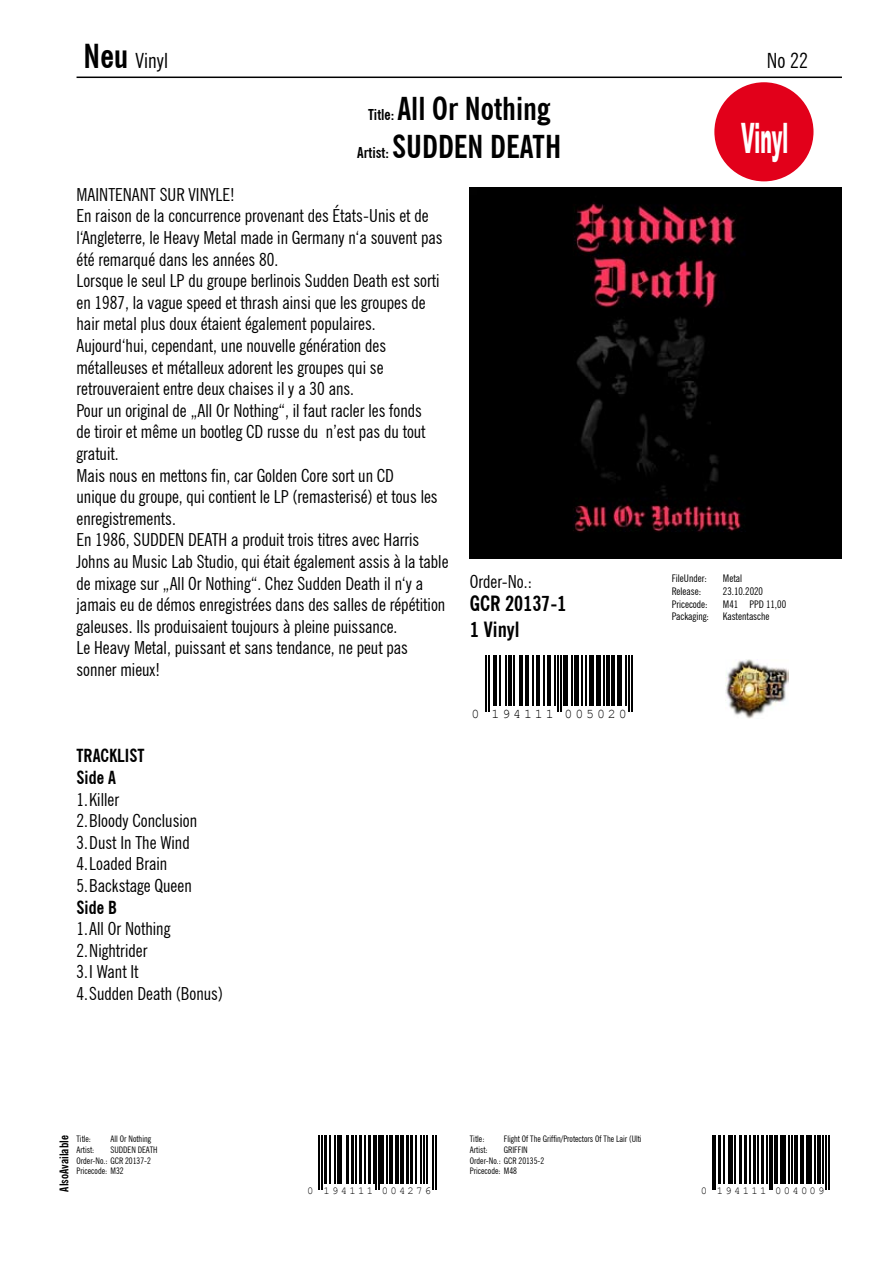
<style>
.page{position:relative;width:893px;height:1263px;background:#fff}
.page>*{position:absolute;margin:0;border:0;box-sizing:border-box;transform-origin:0 0}
.t1{font:900 42px "Arial";letter-spacing:.005em;color:#fff;scale:.41 1}
.t2{font:700 condensed 31.5px/38.2px "News Gothic BT";color:#000;text-align:center}
.t3{font:700 condensed 21px "News Gothic BT";color:#000}
.t4{font:condensed 21px "News Gothic BT";color:#000}
.t5{font:condensed 18px/21.6px "News Gothic BT";color:#000}
.t6{font:700 condensed 18px/21.6px "News Gothic BT";color:#000}
.t7{font:13.35px "Courier New";letter-spacing:.215em;color:#000}
.t8{font:700 condensed 12px "News Gothic BT";color:#000}
.t9{font:10.65px "Courier New";letter-spacing:.215em;color:#000}
.t10{font:condensed 10.5px "News Gothic BT";color:#000}
.t11{font:condensed 9px/10.6px "News Gothic BT";color:#000}
.s1{font-weight:700;font-size:33px}
.s2{font-size:15px}
</style>
<div class="page">
<hr style="left:77px;top:77px;width:765px;height:1px;background:#000">
<img style="left:470px;top:187px;width:372px;height:372px">
<hr style="left:485px;top:655px;width:2px;height:57px;background:#000">
<hr style="left:488px;top:655px;width:2px;height:57px;background:#000">
<hr style="left:493px;top:655px;width:3px;height:50px;background:#000">
<hr style="left:499px;top:655px;width:2px;height:50px;background:#000">
<hr style="left:506px;top:655px;width:1px;height:50px;background:#000">
<hr style="left:509px;top:655px;width:3px;height:50px;background:#000">
<hr style="left:513px;top:655px;width:2px;height:50px;background:#000">
<hr style="left:520px;top:655px;width:3px;height:50px;background:#000">
<hr style="left:526px;top:655px;width:3px;height:50px;background:#000">
<hr style="left:532px;top:655px;width:2px;height:50px;background:#000">
<hr style="left:537px;top:655px;width:3px;height:50px;background:#000">
<hr style="left:543px;top:655px;width:1px;height:50px;background:#000">
<hr style="left:547px;top:655px;width:4px;height:50px;background:#000">
<hr style="left:554px;top:655px;width:1px;height:50px;background:#000">
<hr style="left:557px;top:655px;width:1px;height:57px;background:#000">
<hr style="left:560px;top:655px;width:1px;height:57px;background:#000">
<div style="left:563px;top:655px;width:5px;height:50px;background:#000"></div>
<hr style="left:571px;top:655px;width:1px;height:50px;background:#000">
<div style="left:574px;top:655px;width:5px;height:50px;background:#000"></div>
<hr style="left:582px;top:655px;width:1px;height:50px;background:#000">
<hr style="left:585px;top:655px;width:1px;height:50px;background:#000">
<div style="left:589px;top:655px;width:5px;height:50px;background:#000"></div>
<hr style="left:596px;top:655px;width:4px;height:50px;background:#000">
<hr style="left:603px;top:655px;width:2px;height:50px;background:#000">
<hr style="left:606px;top:655px;width:4px;height:50px;background:#000">
<hr style="left:611px;top:655px;width:3px;height:50px;background:#000">
<div style="left:617px;top:655px;width:5px;height:50px;background:#000"></div>
<hr style="left:625px;top:655px;width:2px;height:50px;background:#000">
<hr style="left:628px;top:655px;width:2px;height:57px;background:#000">
<hr style="left:631px;top:655px;width:2px;height:57px;background:#000">
<img style="left:725px;top:659px;width:64px;height:60px">
<hr style="left:319px;top:1135px;width:1px;height:54px;background:#000">
<hr style="left:321px;top:1135px;width:1px;height:54px;background:#000">
<hr style="left:325px;top:1135px;width:2px;height:49px;background:#000">
<hr style="left:330px;top:1135px;width:1px;height:49px;background:#000">
<hr style="left:335px;top:1135px;width:1px;height:49px;background:#000">
<hr style="left:337px;top:1135px;width:3px;height:49px;background:#000">
<hr style="left:341px;top:1135px;width:1px;height:49px;background:#000">
<hr style="left:346px;top:1135px;width:2px;height:49px;background:#000">
<hr style="left:351px;top:1135px;width:2px;height:49px;background:#000">
<hr style="left:356px;top:1135px;width:1px;height:49px;background:#000">
<hr style="left:359px;top:1135px;width:3px;height:49px;background:#000">
<hr style="left:364px;top:1135px;width:2px;height:49px;background:#000">
<hr style="left:368px;top:1135px;width:3px;height:49px;background:#000">
<hr style="left:373px;top:1135px;width:1px;height:49px;background:#000">
<hr style="left:376px;top:1135px;width:1px;height:54px;background:#000">
<hr style="left:378px;top:1135px;width:1px;height:54px;background:#000">
<hr style="left:380px;top:1135px;width:4px;height:49px;background:#000">
<hr style="left:387px;top:1135px;width:1px;height:49px;background:#000">
<hr style="left:389px;top:1135px;width:4px;height:49px;background:#000">
<hr style="left:395px;top:1135px;width:2px;height:49px;background:#000">
<hr style="left:398px;top:1135px;width:1px;height:49px;background:#000">
<hr style="left:400px;top:1135px;width:4px;height:49px;background:#000">
<hr style="left:406px;top:1135px;width:3px;height:49px;background:#000">
<hr style="left:410px;top:1135px;width:3px;height:49px;background:#000">
<hr style="left:415px;top:1135px;width:1px;height:49px;background:#000">
<hr style="left:420px;top:1135px;width:1px;height:49px;background:#000">
<hr style="left:424px;top:1135px;width:1px;height:49px;background:#000">
<hr style="left:426px;top:1135px;width:2px;height:49px;background:#000">
<hr style="left:432px;top:1135px;width:2px;height:54px;background:#000">
<hr style="left:435px;top:1135px;width:1px;height:54px;background:#000">
<hr style="left:712px;top:1135px;width:1px;height:54px;background:#000">
<hr style="left:714px;top:1135px;width:2px;height:54px;background:#000">
<hr style="left:718px;top:1135px;width:3px;height:49px;background:#000">
<hr style="left:723px;top:1135px;width:1px;height:49px;background:#000">
<hr style="left:728px;top:1135px;width:1px;height:49px;background:#000">
<hr style="left:730px;top:1135px;width:3px;height:49px;background:#000">
<hr style="left:734px;top:1135px;width:1px;height:49px;background:#000">
<hr style="left:739px;top:1135px;width:3px;height:49px;background:#000">
<hr style="left:744px;top:1135px;width:3px;height:49px;background:#000">
<hr style="left:749px;top:1135px;width:1px;height:49px;background:#000">
<hr style="left:753px;top:1135px;width:2px;height:49px;background:#000">
<hr style="left:758px;top:1135px;width:1px;height:49px;background:#000">
<hr style="left:761px;top:1135px;width:3px;height:49px;background:#000">
<hr style="left:766px;top:1135px;width:2px;height:49px;background:#000">
<hr style="left:769px;top:1135px;width:1px;height:54px;background:#000">
<hr style="left:771px;top:1135px;width:2px;height:54px;background:#000">
<hr style="left:774px;top:1135px;width:3px;height:49px;background:#000">
<hr style="left:780px;top:1135px;width:1px;height:49px;background:#000">
<hr style="left:782px;top:1135px;width:4px;height:49px;background:#000">
<hr style="left:789px;top:1135px;width:1px;height:49px;background:#000">
<hr style="left:791px;top:1135px;width:1px;height:49px;background:#000">
<hr style="left:794px;top:1135px;width:3px;height:49px;background:#000">
<hr style="left:800px;top:1135px;width:3px;height:49px;background:#000">
<hr style="left:806px;top:1135px;width:1px;height:49px;background:#000">
<hr style="left:808px;top:1135px;width:4px;height:49px;background:#000">
<hr style="left:815px;top:1135px;width:1px;height:49px;background:#000">
<hr style="left:817px;top:1135px;width:4px;height:49px;background:#000">
<hr style="left:822px;top:1135px;width:1px;height:49px;background:#000">
<hr style="left:826px;top:1135px;width:1px;height:54px;background:#000">
<hr style="left:828px;top:1135px;width:2px;height:54px;background:#000">
<div style="left:714px;top:82px;width:99px;height:99px;background:#e2001a;border-radius:50%"></div>
<p class="t4" style="left:84px;top:47px;width:86px"><span class="s1">Neu</span> Vinyl</p>
<p class="t4" style="left:767px;top:47px;width:42px">No 22</p>
<h2 class="t2" style="left:357px;top:89px;width:206px"><span class="s2">Title:</span> All Or Nothing<br><span class="s2">Artist:</span> SUDDEN DEATH</h2>
<p class="t5" style="left:77px;top:183px;width:374px">MAINTENANT SUR VINYLE!<br>En raison de la concurrence provenant des États-Unis et de l‘Angleterre, le Heavy Metal made in Germany n‘a souvent pas été remarqué dans les années 80.<br>Lorsque le seul LP du groupe berlinois Sudden Death est sorti en 1987, la vague speed et thrash ainsi que les groupes de hair metal plus doux étaient également populaires.<br>Aujourd‘hui, cependant, une nouvelle génération des métalleuses et métalleux adorent les groupes qui se retrouveraient entre deux chaises il y a 30 ans.<br>Pour un original de „All Or Nothing“, il faut racler les fonds<br>de tiroir et même un bootleg CD russe du n’est pas du tout gratuit.<br>Mais nous en mettons fin, car Golden Core sort un CD<br>unique du groupe, qui contient le LP (remasterisé) et tous les enregistrements.<br>En 1986, SUDDEN DEATH a produit trois titres avec Harris Johns au Music Lab Studio, qui était également assis à la table de mixage sur „All Or Nothing“. Chez Sudden Death il n‘y a jamais eu de démos enregistrées dans des salles de répétition galeuses. Ils produisaient toujours à pleine puissance.<br>Le Heavy Metal, puissant et sans tendance, ne peut pas sonner mieux!</p>
<h1 class="t1" style="left:741px;top:108px;width:116px">Vinyl</h1>
<p class="t10" style="left:672px;top:572px;width:37px">FileUnder:</p>
<p class="t10" style="left:723px;top:572px;width:21px">Metal</p>
<p class="t10" style="left:672px;top:585px;width:31px">Release:</p>
<p class="t10" style="left:723px;top:585px;width:42px">23.10.2020</p>
<p class="t10" style="left:672px;top:597px;width:37px">Pricecode:</p>
<p class="t10" style="left:723px;top:597px;width:65px">M41 PPD 11,00</p>
<p class="t10" style="left:672px;top:610px;width:39px">Packaging:</p>
<p class="t10" style="left:723px;top:610px;width:48px">Kastentasche</p>
<p class="t5" style="left:470px;top:570px;width:64px">Order-No.:</p>
<p class="t3" style="left:470px;top:591px;width:98px">GCR 20137-1</p>
<p class="t3" style="left:470px;top:616px;width:51px">1 Vinyl</p>
<p class="t6" style="left:77px;top:745px;width:69px">TRACKLIST<br>Side A</p>
<p class="t5" style="left:77px;top:788px;width:122px">1.Killer<br>2.Bloody Conclusion<br>3.Dust In The Wind<br>4.Loaded Brain<br>5.Backstage Queen</p>
<p class="t6" style="left:77px;top:896px;width:42px">Side B</p>
<p class="t5" style="left:77px;top:918px;width:148px">1.All Or Nothing<br>2.Nightrider<br>3.I Want It<br>4.Sudden Death (Bonus)</p>
<p class="t8" style="left:57px;top:1191px;width:58px;rotate:-90deg">AlsoAvailable</p>
<p class="t11" style="left:77px;top:1134px;width:16px">Title:</p>
<p class="t11" style="left:111px;top:1134px;width:42px">All Or Nothing</p>
<p class="t11" style="left:77px;top:1144px;width:82px;text-indent:34px">SUDDEN DEATH<br>Order-No.: GCR 20137-2<br>Pricecode: M32</p>
<p class="t11" style="left:77px;top:1144px;width:19px">Artist:</p>
<p class="t7" style="left:471px;top:705px;width:157px">0 194111 005020</p>
<p class="t9" style="left:307px;top:1184px;width:125px">0 194111 004276</p>
<p class="t11" style="left:470px;top:1134px;width:16px">Title:</p>
<p class="t11" style="left:504px;top:1134px;width:139px">Flight Of The Griffin/Protectors Of The Lair (Ulti</p>
<p class="t11" style="left:470px;top:1144px;width:19px">Artist:</p>
<p class="t11" style="left:470px;top:1144px;width:76px;text-indent:34px">GRIFFIN<br>Order-No.: GCR 20135-2<br>Pricecode: M48</p>
<p class="t9" style="left:701px;top:1184px;width:125px">0 194111 004009</p>
</div>
